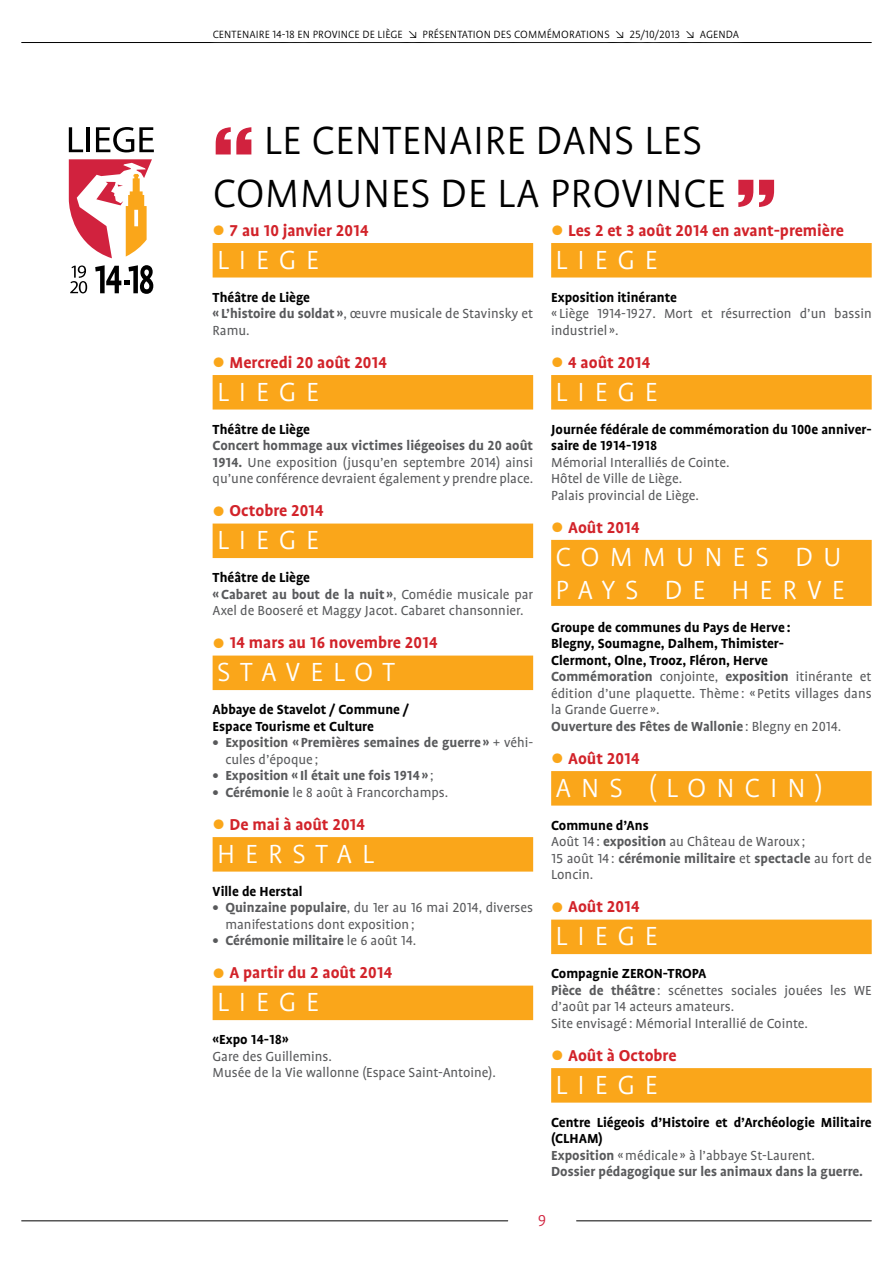
<style>
.page{position:relative;width:893px;height:1263px;background:#fff}
.page>*{position:absolute;margin:0;border:0;box-sizing:border-box;transform-origin:0 0}
.t1{font:300 45px/52.5px "Profile OT";letter-spacing:.01em;color:#000}
.t2{font:300 30px/33px "Profile OT";letter-spacing:.335em;color:#fff}
.t3{font:700 18px "Profile OT";color:#d2232a}
.t4{font:300 18px "Profile OT";color:#d1223e}
.t5{font:15px/16.5px "Profile OT";color:#58595b}
.t6{font:700 15px/16.5px "Profile OT";color:#000}
.t7{font:700 15px/16.5px "Profile OT";color:#58595b}
.t8{font:300 12px "Profile OT";letter-spacing:.01em;color:#000}
.s1{font-size:30px;color:#faa61a}
.s2{font-weight:700;color:#000}
.s3{font-weight:700}
.s4{font-weight:400}
.s5{color:#58595b}
.s6{font-weight:400;color:#58595b}
</style>
<div class="page">
<hr style="left:577px;top:1220px;width:294px;height:1px;background:#000">
<hr style="left:22px;top:42px;width:849px;height:1px;background:#000">
<svg style="left:69px;top:159px;width:83px;height:99px"></svg>
<svg style="left:69px;top:127px;width:14px;height:25px"></svg>
<hr style="left:87px;top:127px;width:3px;height:25px;background:#000">
<svg style="left:96px;top:127px;width:58px;height:25px"></svg>
<svg style="left:70px;top:265px;width:17px;height:28px"></svg>
<svg style="left:95px;top:265px;width:58px;height:29px"></svg>
<hr style="left:22px;top:1220px;width:486px;height:1px;background:#000">
<div style="left:206px;top:21px;width:540px;height:26px;background:#fff"></div>
<div style="left:213px;top:243px;width:320px;height:34px;background:#faa61a"></div>
<div style="left:213px;top:375px;width:320px;height:34px;background:#faa61a"></div>
<div style="left:213px;top:523px;width:320px;height:35px;background:#faa61a"></div>
<div style="left:213px;top:655px;width:320px;height:35px;background:#faa61a"></div>
<div style="left:213px;top:837px;width:320px;height:34px;background:#faa61a"></div>
<div style="left:213px;top:985px;width:320px;height:35px;background:#faa61a"></div>
<div style="left:551px;top:243px;width:321px;height:34px;background:#faa61a"></div>
<div style="left:551px;top:375px;width:321px;height:34px;background:#faa61a"></div>
<div style="left:551px;top:540px;width:321px;height:66px;background:#faa61a"></div>
<div style="left:551px;top:771px;width:321px;height:34px;background:#faa61a"></div>
<div style="left:551px;top:919px;width:321px;height:35px;background:#faa61a"></div>
<div style="left:551px;top:1068px;width:321px;height:34px;background:#faa61a"></div>
<p class="t8" style="left:213px;top:27px;width:528px">CENTENAIRE 14-18 EN PROVINCE DE LI ÈGE ↘ PRÉSENTATION DES COMMÉMORATIONS ↘ 25/10/2013 ↘ AG ENDA</p>
<h1 class="t1" style="left:213px;top:115px;width:514px;text-indent:51px">LE CENTENAIRE DANS LES<br>COMMUNES DE LA PROVINCE</h1>
<p class="t3" style="left:213px;top:220px;width:158px"><span class="s1">•</span> 7 au 10 janvier 2014</p>
<h2 class="t2" style="left:217px;top:243px;width:18px">LIE</h2>
<h2 class="t2" style="left:279px;top:243px;width:38px">G E</h2>
<p class="t5" style="left:213px;top:289px;width:322px"><span class="s2">Théâtre de Liège<br></span><span class="s3">« L’histoire du soldat »</span>, œuvre musicale de Stavinsky et<br>Ramu.</p>
<p class="t3" style="left:213px;top:352px;width:176px"><span class="s1">•</span> Mercredi 20 août 2014</p>
<h2 class="t2" style="left:217px;top:375px;width:18px">LIE</h2>
<h2 class="t2" style="left:279px;top:375px;width:38px">G E</h2>
<p class="t6" style="left:213px;top:421px;width:99px">Théâtre de Liège</p>
<p class="t5" style="left:213px;top:437px;width:322px;text-align:justify"><span class="s3">Concert hommage aux victimes liégeoises du 20 août 1914.</span> Une exposition (jusqu’en septembre 2014) ainsi qu’une conférence devraient également y prendre place.</p>
<p class="t3" style="left:213px;top:500px;width:113px"><span class="s1">•</span> Octobre 2014</p>
<h2 class="t2" style="left:217px;top:524px;width:18px">LIE</h2>
<h2 class="t2" style="left:279px;top:524px;width:38px">G E</h2>
<p class="t5" style="left:213px;top:569px;width:322px"><span class="s2">Théâtre de Liège<br></span><span class="s3">«Cabaret au bout de la nuit »</span>, Comédie musicale par<br>Axel de Booseré et Maggy Jacot. Cabaret chansonnier.</p>
<p class="t3" style="left:213px;top:632px;width:227px"><span class="s1">•</span> 14 mars au 16 novembre 2014</p>
<h2 class="t2" style="left:217px;top:656px;width:21px">STA</h2>
<h2 class="t2" style="left:285px;top:656px;width:111px">VEL OT</h2>
<p class="t6" style="left:213px;top:701px;width:198px">Abbaye de Stavelot / Commune /<br>Espace Tourisme et Culture</p>
<p class="t7" style="left:225px;top:734px;width:309px;text-indent:-13px">• Exposition « Premières semaines de guerre » <span class="s4">+ véhi&shy;cules d’époque ;</span></p>
<p class="t7" style="left:213px;top:767px;width:223px">• Exposition « Il était une fois 1914 » <span class="s4">;</span></p>
<p class="t5" style="left:213px;top:784px;width:237px"><span class="s3">• Cérémonie</span> le 8 août à Francorchamps.</p>
<p class="t3" style="left:213px;top:814px;width:154px"><span class="s1">•</span> De mai à août 2014</p>
<h2 class="t2" style="left:217px;top:837px;width:51px">H ERSTAL</h2>
<p class="t6" style="left:213px;top:883px;width:92px">Ville de Herstal</p>
<p class="t5" style="left:225px;top:899px;width:309px;text-indent:-13px"><span class="s3">• Quinzaine populaire</span>, du 1er au 16 mai 2014, diverses manifestations dont exposition;</p>
<p class="t7" style="left:213px;top:932px;width:205px">• Cérémonie militaire <span class="s4">le 6 août 14.</span></p>
<p class="t3" style="left:213px;top:962px;width:181px"><span class="s1">•</span> A partir du 2 août 2014</p>
<h2 class="t2" style="left:217px;top:986px;width:18px">LIE</h2>
<h2 class="t2" style="left:279px;top:986px;width:38px">G E</h2>
<p class="t6" style="left:213px;top:1031px;width:78px">«Expo 14-18»</p>
<p class="t5" style="left:213px;top:1048px;width:285px">Gare des Guillemins.<br>Musée de la Vie wallonne (Espace Saint-Antoine).</p>
<p class="t3" style="left:551px;top:220px;width:294px"><span class="s1">•</span> Les 2 et 3 août 2014 en avant-première</p>
<h2 class="t2" style="left:556px;top:243px;width:18px">LIE</h2>
<h2 class="t2" style="left:617px;top:243px;width:38px">G E</h2>
<p class="t6" style="left:551px;top:289px;width:127px">Exposition itinérante</p>
<p class="t5" style="left:551px;top:305px;width:322px">« Liège 1914-1927. Mort et résurrection d’un bassin industriel».</p>
<p class="t3" style="left:551px;top:352px;width:101px"><span class="s1">•</span> 4 août 2014</p>
<h2 class="t2" style="left:556px;top:375px;width:18px">LIE</h2>
<h2 class="t2" style="left:617px;top:375px;width:38px">G E</h2>
<p class="t6" style="left:551px;top:421px;width:322px">Journée fédérale de commémoration du 100e anniver&shy;saire de 1914-1918</p>
<p class="t5" style="left:551px;top:454px;width:180px">Mémorial Interalliés de Cointe.<br>Hôtel de Ville de Liège.<br>Palais provincial de Liège.</p>
<p class="t3" style="left:551px;top:517px;width:90px"><span class="s1">•</span> Août 2014</p>
<h2 class="t2" style="left:556px;top:540px;width:291px">COMMUNES D U<br>PAYS D E HERVE</h2>
<p class="t5" style="left:551px;top:619px;width:322px"><span class="s2">Groupe de communes du Pays de Herve :<br>Blegny, Soumagne, Dalhem, Thimister-<br>Clermont, Olne, Trooz, Fléron, Herve </span><span class="s3">Commémoration</span> conjointe, <span class="s3">exposition</span> itinérante et édition d’une plaquette. Thème : « Petits villages dans la Grande Guerre ».<br><span class="s3">Ouverture des Fêtes de Wallonie</span> : Blegny en 2014.</p>
<p class="t3" style="left:551px;top:748px;width:90px"><span class="s1">•</span> Août 2014</p>
<h2 class="t2" style="left:556px;top:771px;width:23px">ANS</h2>
<h2 class="t2" style="left:649px;top:771px;width:176px">(LON CIN )</h2>
<p class="t5" style="left:551px;top:817px;width:322px"><span class="s2">Commune d’Ans<br></span>Août 14 : <span class="s3">exposition</span> au Château de Waroux ;<br>15 août 14 : <span class="s3">cérémonie militaire</span> et <span class="s3">spectacle</span> au fort de<br>Loncin.</p>
<p class="t3" style="left:551px;top:896px;width:90px"><span class="s1">•</span> Août 2014</p>
<h2 class="t2" style="left:556px;top:920px;width:18px">LIE</h2>
<h2 class="t2" style="left:617px;top:920px;width:38px">G E</h2>
<p class="t5" style="left:551px;top:965px;width:322px"><span class="s2">Compagnie ZERON-TROPA<br></span><span class="s3">Pièce de théâtre</span> : scénettes sociales jouées les WE d’août par 14 acteurs amateurs.<br>Site envisagé : Mémorial Interallié de Cointe.</p>
<p class="t3" style="left:551px;top:1045px;width:127px"><span class="s1">•</span> Août à Octobre</p>
<h2 class="t2" style="left:556px;top:1068px;width:18px">LIE</h2>
<h2 class="t2" style="left:617px;top:1068px;width:38px">G E</h2>
<p class="t6" style="left:551px;top:1114px;width:322px">Centre Liégeois d’Histoire et d’Archéologie Militaire (CLHAM)<br><span class="s5">Exposition</span> <span class="s6">«médicale » à l’abbaye St-Laurent.<br></span><span class="s5">Dossier pédagogique sur les animaux dans la guerre.</span></p>
<p class="t4" style="left:538px;top:1210px;width:10px">9</p>
</div>
